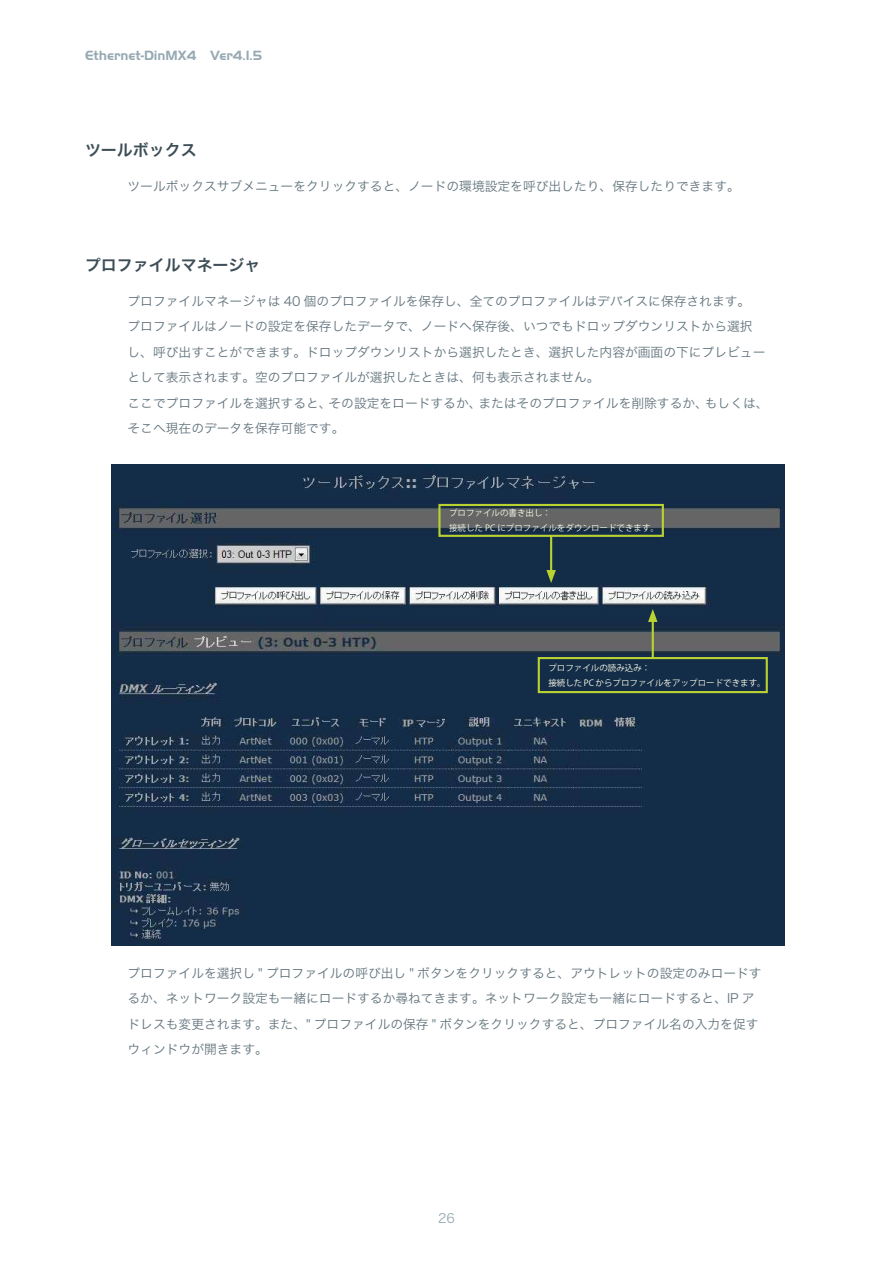
<style>
.page{position:relative;width:893px;height:1263px;background:#fff}
.page>*{position:absolute;margin:0;border:0;box-sizing:border-box;transform-origin:0 0}
.t1{font:15.9px "Hira Kaku Pro W6";color:#3d4e57}
.t2{font:700 13.8px "Handel Got D";color:#96a9b3}
.t3{font:12.75px/25.5px "Hira Kaku Pro W3";color:#63757e}
.t4{font:12.75px "Hira Kaku Pro W3";color:#96a9b3}
.t5{font:8.55px/14.9px "Koz Go Pro";color:#fffde9}
</style>
<div class="page">
<img style="left:111px;top:465px;width:674px;height:480px">
<div style="left:438px;top:504px;width:226px;height:33px;border:2px solid #bad231"></div>
<div style="left:538px;top:657px;width:230px;height:36px;border:2px solid #bad231"></div>
<hr style="left:550px;top:536px;width:2px;height:38px;background:#bad231">
<svg style="left:546px;top:570px;width:10px;height:13px"></svg>
<hr style="left:652px;top:618px;width:2px;height:39px;background:#bad231">
<svg style="left:648px;top:609px;width:9px;height:13px"></svg>
<p class="t2" style="left:85px;top:48px;width:179px">Ethernet-DinMX4 Ver4.1.5</p>
<p class="t1" style="left:85px;top:136px;width:113px">ツールボックス</p>
<p class="t3" style="left:128px;top:172px;width:614px">ツールボックスサブメニューをクリックすると、ノードの環境設定を呼び出したり、保存したりできます。</p>
<p class="t1" style="left:85px;top:251px;width:177px">プロファイルマネージャ</p>
<p class="t3" style="left:128px;top:287px;width:642px">プロファイルマネージャは 40 個のプロファイルを保存し、全てのプロファイルはデバイスに保存されます。<br>プロファイルはノードの設定を保存したデータで、ノードへ保存後、いつでもドロップダウンリストから選択<br>し、呼び出すことができます。ドロップダウンリストから選択したとき、選択した内容が画面の下にプレビューとして表示されます。空のプロファイルが選択したときは、何も表示されません。<br>ここでプロファイルを選択すると、その設定をロードするか、またはそのプロファイルを削除するか、もしくは、そこへ現在のデータを保存可能です。</p>
<p class="t5" style="left:449px;top:506px;width:211px">プロファイルの書き出し：<br>接続した PC にプロファイルをダウンロードできます。</p>
<p class="t5" style="left:548px;top:660px;width:219px">プロファイルの読み込み：<br>接続した PC からプロファイルをアップロードできます。</p>
<p class="t3" style="left:128px;top:959px;width:636px">プロファイルを選択し " プロファイルの呼び出し " ボタンをクリックすると、アウトレットの設定のみロードするか、ネットワーク設定も一緒にロードするか尋ねてきます。ネットワーク設定も一緒にロードすると、IP アドレスも変更されます。また、" プロファイルの保存 " ボタンをクリックすると、プロファイル名の入力を促すウィンドウが開きます。</p>
<p class="t4" style="left:438px;top:1207px;width:18px">26</p>
</div>
